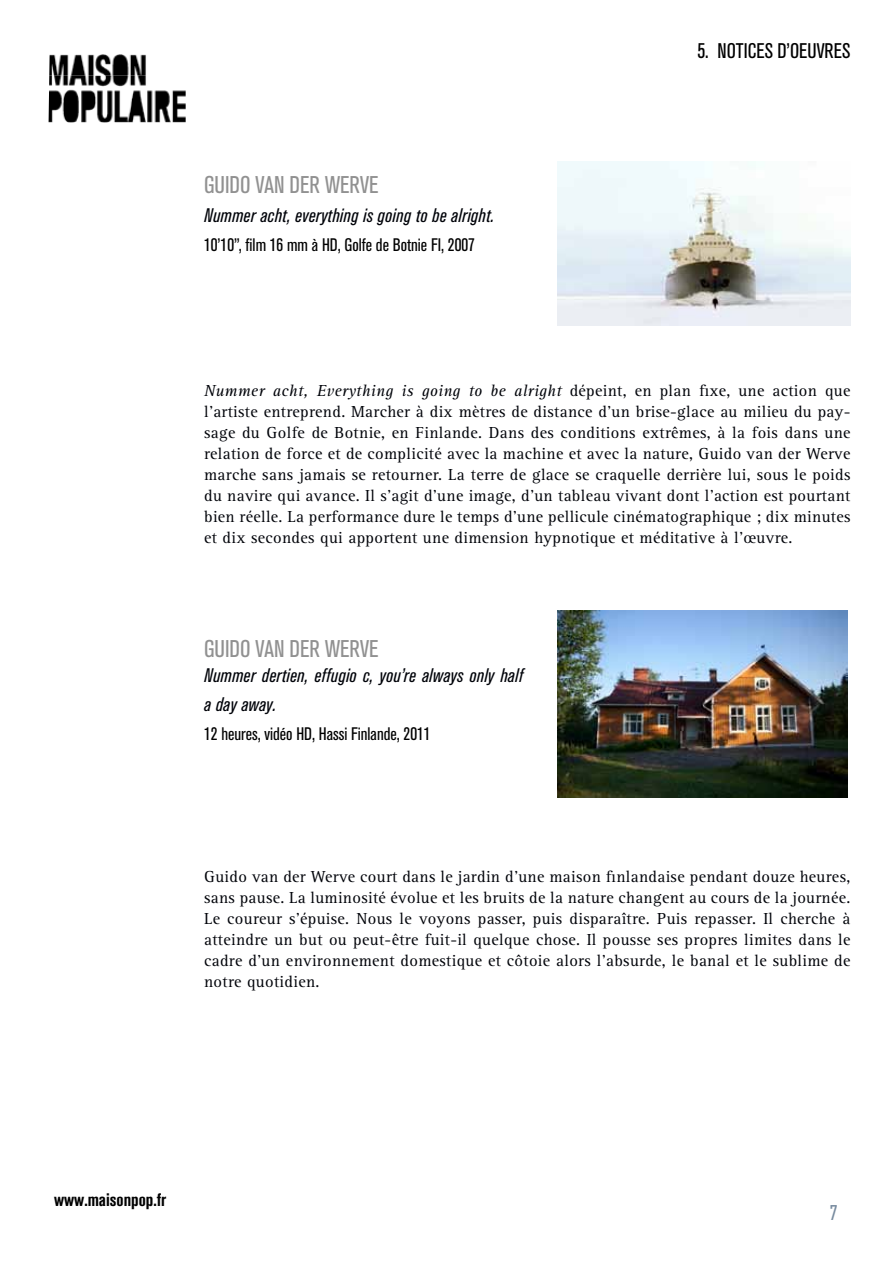
<style>
.page{position:relative;width:893px;height:1263px;background:#fff}
.page>*{position:absolute;margin:0;border:0;box-sizing:border-box;transform-origin:0 0}
.t1{font:condensed 24px "Akzidenz Grotesk BQ";color:#919191}
.t2{font:condensed 21px "Akzidenz Grotesk BQ";color:#000}
.t3{font:500 21px "DIN Cond";color:#788b9f}
.t4{font:italic condensed 19.5px/28.8px "Akzidenz Grotesk BQ";letter-spacing:.02em;color:#000309}
.t5{font:condensed 18px "Akzidenz Grotesk BQ";color:#000}
.t6{font:700 condensed 18px "Akzidenz Grotesk BQ";color:#000001}
.t7{font:16.5px/21px "Rotis Serif";letter-spacing:.02em;color:#000309;text-align:justify}
.s1{font-style:italic}
</style>
<div class="page">
<img style="left:49px;top:54px;width:137px;height:68px">
<img style="left:557px;top:162px;width:293px;height:163px">
<img style="left:557px;top:610px;width:290px;height:187px">
<h1 class="t1" style="left:204px;top:172px;width:176px">GUIDO VAN DER WERVE</h1>
<p class="t4" style="left:204px;top:201px;width:291px">Nummer acht, everything is going to be alright.</p>
<p class="t5" style="left:204px;top:235px;width:272px">10’10”, FILM 16 MM À HD, GOLFE DE BOTNIE FI, 2007</p>
<p class="t2" style="left:697px;top:39px;width:155px">5. NOTICES D’OEUVRES</p>
<p class="t7" style="left:204px;top:380px;width:648px"><span class="s1">Nummer acht, Everything is going to be alright</span> dépeint, en plan fixe, une action que l’artiste entreprend. Marcher à dix mètres de distance d’un brise-glace au milieu du pay&shy;sage du Golfe de Botnie, en Finlande. Dans des conditions extrêmes, à la fois dans une relation de force et de complicité avec la machine et avec la nature, Guido van der Werve marche sans jamais se retourner. La terre de glace se craquelle derrière lui, sous le poids du navire qui avance. Il s’agit d’une image, d’un tableau vivant dont l’action est pourtant bien réelle. La performance dure le temps d’une pellicule cinématographique ; dix minutes et dix secondes qui apportent une dimension hypnotique et méditative à l’œuvre.</p>
<h1 class="t1" style="left:204px;top:635px;width:176px">GUIDO VAN DER WERVE</h1>
<p class="t4" style="left:204px;top:661px;width:320px">Nummer dertien, effugio c, you’re always only half a day away.</p>
<p class="t5" style="left:204px;top:724px;width:228px">12 HEURES, VIDÉO HD, HASSI FINLANDE, 2011</p>
<p class="t7" style="left:204px;top:866px;width:648px">Guido van der Werve court dans le jardin d’une maison finlandaise pendant douze heures, sans pause. La luminosité évolue et les bruits de la nature changent au cours de la journée.<br>Le coureur s’épuise. Nous le voyons passer, puis disparaître. Puis repasser. Il cherche à atteindre un but ou peut-être fuit-il quelque chose. Il pousse ses propres limites dans le cadre d’un environnement domestique et côtoie alors l’absurde, le banal et le sublime de notre quotidien.</p>
<p class="t6" style="left:54px;top:1189px;width:114px">www.maisonpop.fr</p>
<p class="t3" style="left:830px;top:1199px;width:10px">7</p>
</div>
